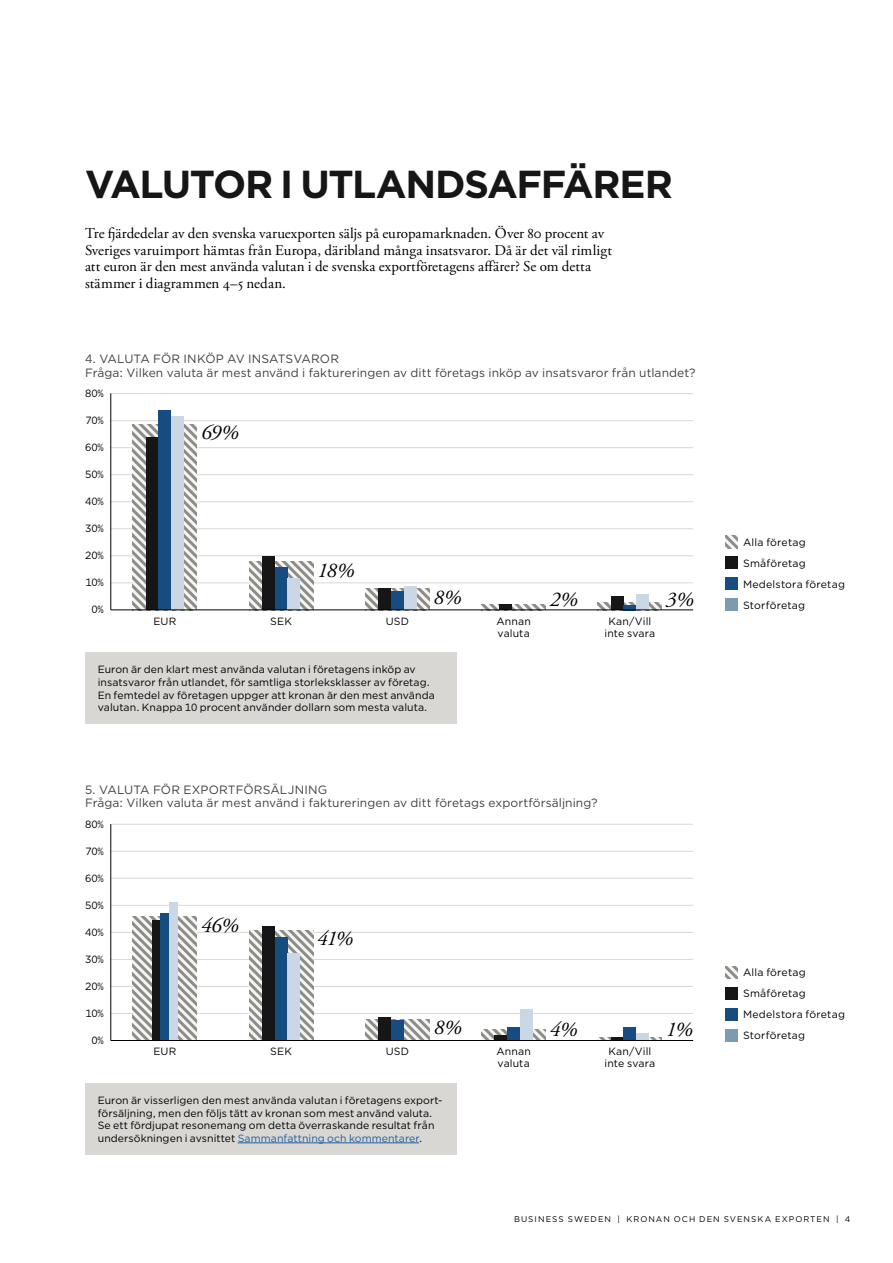
<style>
.page{position:relative;width:893px;height:1263px;background:#fff}
.page>*{position:absolute;margin:0;border:0;box-sizing:border-box;transform-origin:0 0}
.Rubrik_stor{font:700 39px "Gotham";letter-spacing:-.035em;color:#161616}
.Tabellrubrik_mager{font:italic 21px "Adobe Garamond Pro";letter-spacing:-.05em;color:#000}
.Bröd{font:15px/16.5px "Adobe Garamond Pro";color:#000}
.Rubrik_mellan_2020{font:12px/13.5px "Gotham";letter-spacing:.005em;color:#414042}
.Tabelll_rubrik{font:10.5px/21px "Gotham";letter-spacing:.005em;color:#000}
.Bröd_Gotham{font:10.5px/12px "Gotham";letter-spacing:.01em;color:#000}
.t1{font:8.25px "Gotham";letter-spacing:.12em;color:#000}
.s1{color:#215e9e}
</style>
<div class="page">
<hr style="left:111px;top:1013px;width:582px;height:1px;background:#d9d7d4">
<hr style="left:111px;top:932px;width:582px;height:1px;background:#d9d7d4">
<hr style="left:111px;top:986px;width:582px;height:1px;background:#d9d7d4">
<hr style="left:111px;top:878px;width:582px;height:1px;background:#d9d7d4">
<hr style="left:111px;top:851px;width:582px;height:1px;background:#d9d7d4">
<hr style="left:111px;top:905px;width:582px;height:1px;background:#d9d7d4">
<hr style="left:111px;top:959px;width:582px;height:1px;background:#d9d7d4">
<hr style="left:111px;top:583px;width:582px;height:1px;background:#d9d7d4">
<hr style="left:111px;top:555px;width:582px;height:1px;background:#d9d7d4">
<hr style="left:111px;top:501px;width:582px;height:1px;background:#d9d7d4">
<hr style="left:111px;top:447px;width:582px;height:1px;background:#d9d7d4">
<hr style="left:111px;top:474px;width:582px;height:1px;background:#d9d7d4">
<hr style="left:111px;top:528px;width:582px;height:1px;background:#d9d7d4">
<hr style="left:111px;top:420px;width:582px;height:1px;background:#d9d7d4">
<hr style="left:111px;top:393px;width:582px;height:1px;background:#d9d7d4">
<svg style="left:133px;top:424px;width:64px;height:186px"></svg>
<svg style="left:133px;top:917px;width:64px;height:123px"></svg>
<svg style="left:249px;top:930px;width:64px;height:110px"></svg>
<svg style="left:366px;top:1019px;width:63px;height:21px"></svg>
<svg style="left:482px;top:1030px;width:63px;height:10px"></svg>
<svg style="left:598px;top:1037px;width:64px;height:3px"></svg>
<svg style="left:366px;top:589px;width:63px;height:21px"></svg>
<svg style="left:482px;top:605px;width:63px;height:5px"></svg>
<svg style="left:598px;top:602px;width:64px;height:8px"></svg>
<div style="left:146px;top:437px;width:12px;height:173px;background:#161616"></div>
<div style="left:158px;top:410px;width:13px;height:200px;background:#164c80"></div>
<div style="left:171px;top:416px;width:13px;height:194px;background:#cad8e6"></div>
<hr style="left:111px;top:393px;width:1px;height:217px;background:#000">
<svg style="left:725px;top:536px;width:13px;height:12px"></svg>
<div style="left:725px;top:557px;width:13px;height:12px;background:#161616"></div>
<div style="left:725px;top:578px;width:13px;height:12px;background:#164c80"></div>
<div style="left:725px;top:599px;width:13px;height:12px;background:#7d9ab3"></div>
<div style="left:499px;top:604px;width:12px;height:6px;background:#161616"></div>
<div style="left:378px;top:589px;width:13px;height:21px;background:#161616"></div>
<div style="left:391px;top:591px;width:13px;height:19px;background:#164c80"></div>
<div style="left:404px;top:586px;width:12px;height:24px;background:#cad8e6"></div>
<div style="left:611px;top:596px;width:12px;height:14px;background:#161616"></div>
<div style="left:623px;top:605px;width:13px;height:5px;background:#164c80"></div>
<div style="left:636px;top:594px;width:13px;height:16px;background:#cad8e6"></div>
<div style="left:85px;top:652px;width:371px;height:72px;background:#d9d7d4"></div>
<hr style="left:111px;top:824px;width:582px;height:1px;background:#d9d7d4">
<hr style="left:111px;top:824px;width:1px;height:217px;background:#000">
<svg style="left:725px;top:966px;width:13px;height:13px"></svg>
<div style="left:725px;top:987px;width:13px;height:13px;background:#161616"></div>
<div style="left:725px;top:1008px;width:13px;height:13px;background:#164c80"></div>
<div style="left:725px;top:1029px;width:13px;height:13px;background:#7d9ab3"></div>
<div style="left:494px;top:1035px;width:13px;height:6px;background:#161616"></div>
<div style="left:520px;top:1009px;width:13px;height:32px;background:#cad8e6"></div>
<hr style="left:611px;top:1037px;width:12px;height:4px;background:#161616">
<div style="left:507px;top:1027px;width:13px;height:14px;background:#164c80"></div>
<div style="left:623px;top:1028px;width:13px;height:13px;background:#164c80"></div>
<div style="left:636px;top:1033px;width:13px;height:8px;background:#cad8e6"></div>
<div style="left:85px;top:1083px;width:371px;height:71px;background:#d9d7d4"></div>
<hr style="left:238px;top:1142px;width:181px;height:1px;background:#215e9e">
<svg style="left:249px;top:561px;width:64px;height:49px"></svg>
<div style="left:262px;top:557px;width:13px;height:53px;background:#161616"></div>
<div style="left:275px;top:568px;width:12px;height:42px;background:#164c80"></div>
<div style="left:287px;top:578px;width:13px;height:32px;background:#cad8e6"></div>
<div style="left:262px;top:926px;width:13px;height:115px;background:#161616"></div>
<div style="left:275px;top:937px;width:12px;height:104px;background:#164c80"></div>
<div style="left:287px;top:953px;width:13px;height:88px;background:#cad8e6"></div>
<div style="left:152px;top:921px;width:9px;height:120px;background:#161616"></div>
<div style="left:161px;top:913px;width:8px;height:128px;background:#164c80"></div>
<div style="left:169px;top:902px;width:9px;height:139px;background:#cad8e6"></div>
<div style="left:378px;top:1017px;width:13px;height:24px;background:#161616"></div>
<div style="left:391px;top:1020px;width:13px;height:21px;background:#164c80"></div>
<hr style="left:111px;top:1040px;width:582px;height:1px;background:#000">
<hr style="left:111px;top:610px;width:582px;height:1px;background:#000">
<p class="Rubrik_stor" style="left:85px;top:158px;width:590px">VALUTOR I UTLANDSAFFÄRER</p>
<p class="Bröd" style="left:85px;top:226px;width:528px">Tre fjärdedelar av den svenska varuexporten säljs på europamarknaden. Över 80 procent av Sveriges varuimport hämtas från Europa, däribland många insatsvaror. Då är det väl rimligt att euron är den mest använda valutan i de svenska exportföretagens affärer? Se om detta stämmer i diagrammen 4–5 nedan.</p>
<p class="Rubrik_mellan_2020" style="left:85px;top:352px;width:612px">4. VALUTA FÖR INKÖP AV INSATSVAROR<br>Fråga: Vilken valuta är mest använd i faktureringen av ditt företags inköp av insatsvaror från utlandet?</p>
<p class="Tabelll_rubrik" style="left:85px;top:383px;width:20px">80%</p>
<p class="Tabelll_rubrik" style="left:85px;top:410px;width:20px">70%</p>
<p class="Tabelll_rubrik" style="left:85px;top:437px;width:20px">60%</p>
<p class="Tabelll_rubrik" style="left:85px;top:464px;width:20px">50%</p>
<p class="Tabelll_rubrik" style="left:85px;top:491px;width:20px">40%</p>
<p class="Tabelll_rubrik" style="left:85px;top:518px;width:20px">30%</p>
<p class="Tabelll_rubrik" style="left:85px;top:545px;width:20px">20%</p>
<p class="Tabelll_rubrik" style="left:85px;top:572px;width:20px">10%</p>
<p class="Tabelll_rubrik" style="left:91px;top:599px;width:14px">0%</p>
<p class="Tabellrubrik_mager" style="left:201px;top:420px;width:39px">69%</p>
<p class="Bröd_Gotham" style="left:153px;top:615px;width:24px">EUR</p>
<p class="Tabellrubrik_mager" style="left:317px;top:557px;width:39px">18%</p>
<p class="Tabellrubrik_mager" style="left:434px;top:585px;width:30px">8%</p>
<p class="Tabellrubrik_mager" style="left:550px;top:586px;width:30px">2%</p>
<p class="Tabellrubrik_mager" style="left:666px;top:586px;width:29px">3%</p>
<p class="Bröd_Gotham" style="left:270px;top:615px;width:23px">SEK</p>
<p class="Bröd_Gotham" style="left:386px;top:615px;width:25px">USD</p>
<p class="Bröd_Gotham" style="left:496px;top:615px;width:36px">Annan valuta</p>
<p class="Bröd_Gotham" style="left:605px;top:615px;width:52px;text-align:center">Kan/Vill inte svara</p>
<p class="Tabelll_rubrik" style="left:98px;top:663px;width:339px;line-height:12.6px">Euron är den klart mest använda valutan i företagens inköp av insatsvaror från utlandet, för samtliga storleksklasser av företag.<br>En femtedel av företagen uppger att kronan är den mest använda valutan. Knappa 10 procent använder dollarn som mesta valuta.</p>
<p class="Rubrik_mellan_2020" style="left:85px;top:783px;width:244px">5. VALUTA FÖR EXPORTFÖRSÄLJNING</p>
<p class="Rubrik_mellan_2020" style="left:85px;top:796px;width:514px">Fråga: Vilken valuta är mest använd i faktureringen av ditt företags exportförsäljning?</p>
<p class="Tabelll_rubrik" style="left:85px;top:813px;width:20px">80%</p>
<p class="Tabelll_rubrik" style="left:85px;top:840px;width:20px">70%</p>
<p class="Tabelll_rubrik" style="left:85px;top:867px;width:20px">60%</p>
<p class="Tabelll_rubrik" style="left:85px;top:894px;width:20px">50%</p>
<p class="Tabelll_rubrik" style="left:85px;top:921px;width:20px">40%</p>
<p class="Tabelll_rubrik" style="left:85px;top:948px;width:20px">30%</p>
<p class="Tabelll_rubrik" style="left:85px;top:975px;width:20px">20%</p>
<p class="Tabelll_rubrik" style="left:85px;top:1002px;width:20px">10%</p>
<p class="Tabelll_rubrik" style="left:91px;top:1029px;width:14px">0%</p>
<p class="Tabellrubrik_mager" style="left:201px;top:913px;width:39px">46%</p>
<p class="Tabellrubrik_mager" style="left:317px;top:926px;width:38px">41%</p>
<p class="Bröd_Gotham" style="left:153px;top:1045px;width:24px">EUR</p>
<p class="Bröd_Gotham" style="left:270px;top:1045px;width:23px">SEK</p>
<p class="Tabellrubrik_mager" style="left:434px;top:1015px;width:30px">8%</p>
<p class="Tabellrubrik_mager" style="left:550px;top:1017px;width:29px">4%</p>
<p class="Tabellrubrik_mager" style="left:666px;top:1017px;width:28px">1%</p>
<p class="Bröd_Gotham" style="left:386px;top:1045px;width:25px">USD</p>
<p class="Bröd_Gotham" style="left:496px;top:1045px;width:36px">Annan valuta</p>
<p class="Bröd_Gotham" style="left:605px;top:1045px;width:52px;text-align:center">Kan/Vill inte svara</p>
<p class="Tabelll_rubrik" style="left:98px;top:1094px;width:346px;line-height:12.6px">Euron är visserligen den mest använda valutan i företagens export&shy;försäljning, men den följs tätt av kronan som mest använd valuta.<br>Se ett fördjupat resonemang om detta överraskande resultat från undersökningen i avsnittet <span class="s1">Sammanfattning och kommentarer</span>.</p>
<p class="Tabelll_rubrik" style="left:743px;top:531px;width:103px">Alla företag<br>Småföretag<br>Medelstora företag<br>Storföretag</p>
<p class="Tabelll_rubrik" style="left:743px;top:962px;width:103px">Alla företag<br>Småföretag<br>Medelstora företag<br>Storföretag</p>
<p class="t1" style="left:514px;top:1213px;width:338px">BUSINESS SWEDEN | KRONAN OCH DEN SVENSKA EXPORTEN | 4</p>
</div>
